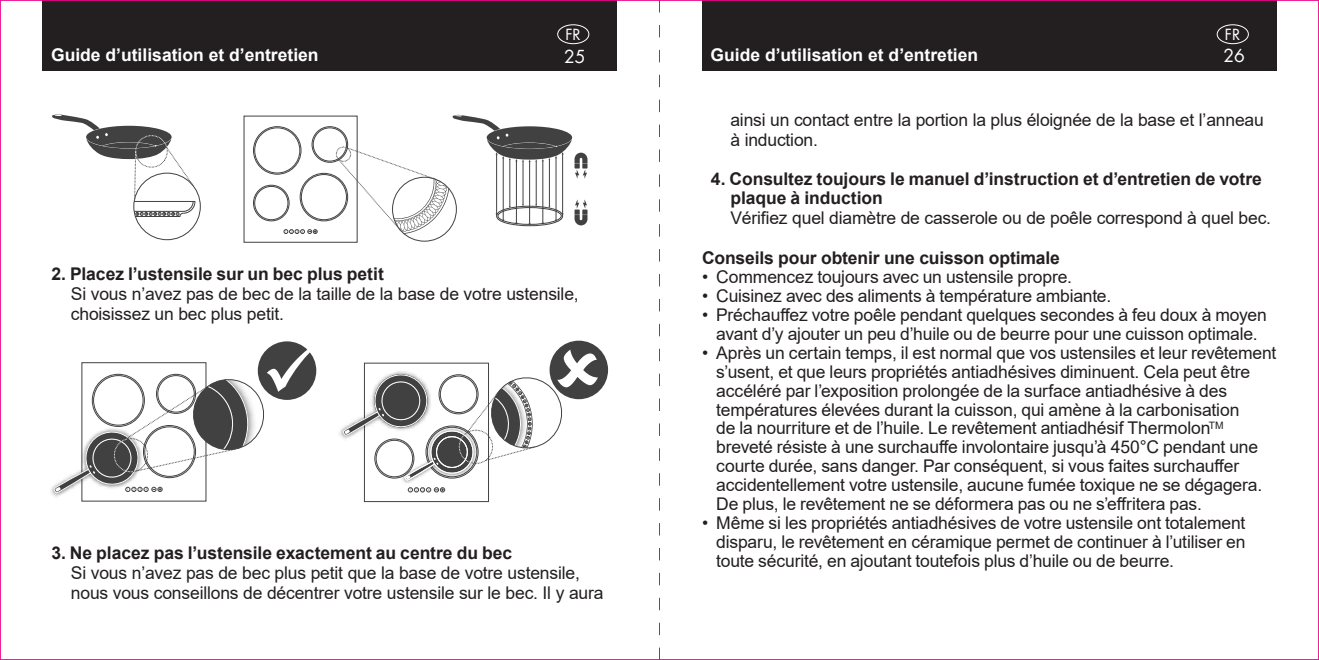
<style>
.page{position:relative;width:1319px;height:660px;background:#fff}
.page>*{position:absolute;margin:0;border:0;box-sizing:border-box;transform-origin:0 0}
.t1{font:17.5px/18.8px "Arial";letter-spacing:-.01em;color:#231f20}
.t2{font:700 17.5px/19px "Arial";letter-spacing:-.005em;color:#231f20}
.t3{font:700 17.5px "Arial";color:#fff}
.t4{font:17.5px "Futura LT";color:#fff}
.t5{font:15px "Futura LT";color:#fff}
</style>
<div class="page">
<div style="left:43px;top:0;width:574px;height:71px;background:#231f20"></div>
<div style="left:702px;top:0;width:574px;height:71px;background:#231f20"></div>
<div style="left:557px;top:24px;width:32px;height:20px;border:1px solid #fff;border-radius:50%"></div>
<div style="left:1216px;top:24px;width:32px;height:20px;border:1px solid #fff;border-radius:50%"></div>
<svg style="left:52px;top:114px;width:144px;height:103px"></svg>
<div style="left:300px;top:173px;width:48px;height:48px;border:1px solid #414142;border-radius:50%"></div>
<div style="left:253px;top:126px;width:48px;height:48px;border:1px solid #414142;border-radius:50%"></div>
<div style="left:254px;top:128px;width:46px;height:45px;border:1px solid #414142;border-radius:50%"></div>
<div style="left:312px;top:126px;width:36px;height:36px;border:1px solid #414142;border-radius:50%"></div>
<div style="left:313px;top:128px;width:33px;height:33px;border:1px solid #414142;border-radius:50%"></div>
<div style="left:301px;top:174px;width:45px;height:46px;border:1px solid #414142;border-radius:50%"></div>
<div style="left:253px;top:185px;width:36px;height:36px;border:1px solid #414142;border-radius:50%"></div>
<div style="left:254px;top:186px;width:34px;height:34px;border:1px solid #414142;border-radius:50%"></div>
<svg style="left:284px;top:229px;width:33px;height:4px"></svg>
<svg style="left:335px;top:115px;width:252px;height:119px"></svg>
<img style="left:51px;top:486px;width:32px;height:11px">
<svg style="left:408px;top:487px;width:37px;height:4px"></svg>
<img style="left:402px;top:480px;width:12px;height:3px">
<img style="left:339px;top:428px;width:4px;height:10px">
<div style="left:549px;top:340px;width:59px;height:59px;background:#414142;border-radius:50%"></div>
<svg style="left:659px;top:0;width:1px;height:659px"></svg>
<svg style="left:343px;top:348px;width:255px;height:132px"></svg>
<svg style="left:54px;top:342px;width:263px;height:151px"></svg>
<p class="t3" style="left:51px;top:48px;width:269px">Guide d’utilisation et d’entretien</p>
<p class="t5" style="left:565px;top:26px;width:17px">FR</p>
<p class="t5" style="left:1224px;top:26px;width:17px">FR</p>
<p class="t3" style="left:710px;top:48px;width:269px">Guide d’utilisation et d’entretien</p>
<p class="t4" style="left:564px;top:46px;width:23px">25</p>
<p class="t4" style="left:1223px;top:46px;width:23px">26</p>
<p class="t2" style="left:51px;top:265px;width:334px">2. Placez l’ustensile sur un bec plus petit</p>
<p class="t1" style="left:71px;top:285px;width:509px;line-height:20px">Si vous n’avez pas de bec de la taille de la base de votre ustensile, choisissez un bec plus petit.</p>
<p class="t2" style="left:51px;top:544px;width:462px">3. Ne placez pas l’ustensile exactement au centre du bec</p>
<p class="t1" style="left:71px;top:564px;width:534px;line-height:20px">Si vous n’avez pas de bec plus petit que la base de votre ustensile, nous vous conseillons de décentrer votre ustensile sur le bec. Il y aura</p>
<p class="t1" style="left:730px;top:112px;width:535px;line-height:20px">ainsi un contact entre la portion la plus éloignée de la base et l’anneau à induction.</p>
<p class="t2" style="left:730px;top:171px;width:533px;text-indent:-19px">4. Consultez toujours le manuel d’instruction et d’entretien de votre plaque à induction</p>
<p class="t1" style="left:730px;top:208px;width:542px">Vérifiez quel diamètre de casserole ou de poêle correspond à quel bec.</p>
<p class="t2" style="left:702px;top:250px;width:359px">Conseils pour obtenir une cuisson optimale</p>
<p class="t1" style="left:702px;top:269px;width:371px">• Commencez toujours avec un ustensile propre.</p>
<p class="t1" style="left:702px;top:288px;width:410px">• Cuisinez avec des aliments à température ambiante.</p>
<p class="t1" style="left:702px;top:306px;width:566px;text-align:center">• Préchauffez votre poêle pendant quelques secondes à feu doux à moyen avant d’y ajouter un peu d’huile ou de beurre pour une cuisson optimale.</p>
<p class="t1" style="left:716px;top:344px;width:561px;text-indent:-14px">• Après un certain temps, il est normal que vos ustensiles et leur revêtement s’usent, et que leurs propriétés antiadhésives diminuent. Cela peut être accéléré par l’exposition prolongée de la surface antiadhésive à des températures élevées durant la cuisson, qui amène à la carbonisation<br>de la nourriture et de l’huile. Le revêtement antiadhésif Thermolon<sup>TM </sup>breveté résiste à une surchauffe involontaire jusqu’à 450°C pendant une courte durée, sans danger. Par conséquent, si vous faites surchauffer accidentellement votre ustensile, aucune fumée toxique ne se dégagera.<br>De plus, le revêtement ne se déformera pas ou ne s’effritera pas.</p>
<p class="t1" style="left:716px;top:514px;width:530px;text-align:justify;text-indent:-14px">• Même si les propriétés antiadhésives de votre ustensile ont totalement disparu, le revêtement en céramique permet de continuer à l’utiliser en toute sécurité, en ajoutant toutefois plus d’huile ou de beurre.</p>
</div>
